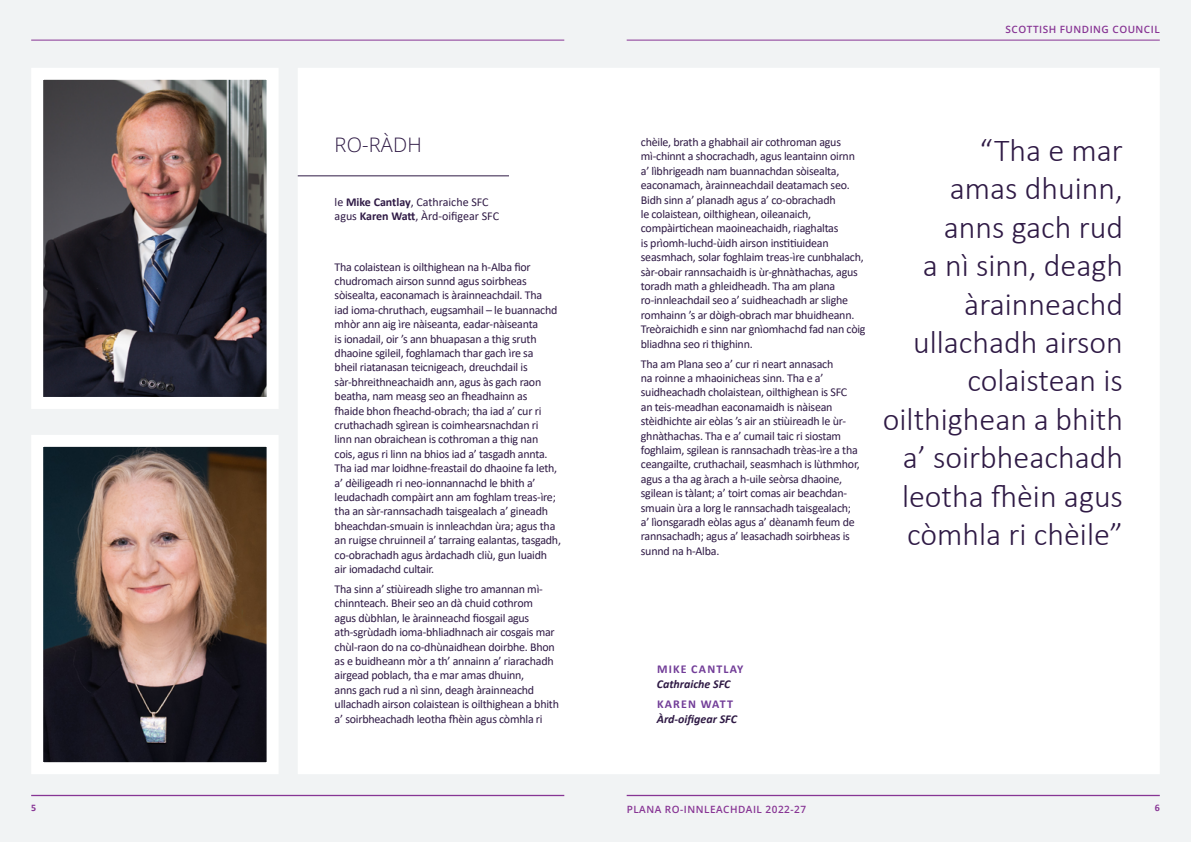
<style>
.page{position:relative;width:1191px;height:842px;background:#f1f3f4}
.page>*{position:absolute;margin:0;border:0;box-sizing:border-box;transform-origin:0 0}
.BoxParagraph{font:300 32px/38.4px "Calibri";color:#2f1a45;text-align:right}
.Header1{font:300 20px "Open Sans";letter-spacing:.01em;color:#2f1a45}
.BoxParagraph-2{font:12px/14.4px "Calibri";letter-spacing:-.02em;color:#2f1a45}
.BoxParagraph-3{font:12px/14px "Calibri";color:#2f1a45}
.BoxParagraphAuthor{font:italic 700 12px/14.4px "Calibri";color:#2f1a45}
.t1{font:600 10px "Open Sans";letter-spacing:.05em;color:#873494}
.PageNumber{font:700 10px "Calibri";color:#873494}
.s1{font-weight:700}
.s2{font-style:normal;color:#723d98}
</style>
<div class="page">
<img style="left:31px;top:68px;width:247px;height:341px">
<svg style="left:31px;top:435px;width:247px;height:339px"></svg>
<div style="left:297px;top:68px;width:863px;height:706px;background:#fff"></div>
<hr style="left:298px;top:175px;width:211px;height:1px;background:#2f1a45">
<hr style="left:626px;top:40px;width:533px;height:1px;background:#873494">
<hr style="left:626px;top:795px;width:533px;height:1px;background:#873494">
<hr style="left:31px;top:40px;width:533px;height:1px;background:#873494">
<hr style="left:31px;top:795px;width:533px;height:1px;background:#873494">
<h1 class="Header1" style="left:334px;top:131px;width:89px">RO-RÀDH</h1>
<p class="BoxParagraph-3" style="left:334px;top:195px;width:166px">le <span class="s1">Mike Cantlay</span>, Cathraiche SFC agus <span class="s1">Karen Watt</span>, Àrd-oifigear SFC</p>
<p class="BoxParagraph-2" style="left:334px;top:259px;width:228px">Tha colaistean is oilthighean na h-Alba fìor chudromach airson sunnd agus soirbheas sòisealta, eaconamach is àrainneachdail. Tha<br>iad ioma-chruthach, eugsamhail – le buannachd mhòr ann aig ìre nàiseanta, eadar-nàiseanta<br>is ionadail, oir ’s ann bhuapasan a thig sruth dhaoine sgileil, foghlamach thar gach ìre sa<br>bheil riatanasan teicnigeach, dreuchdail is sàr-bhreithneachaidh ann, agus às gach raon beatha, nam measg seo an fheadhainn as<br>fhaide bhon fheachd-obrach; tha iad a’ cur ri cruthachadh sgìrean is coimhearsnachdan ri<br>linn nan obraichean is cothroman a thig nan cois, agus ri linn na bhios iad a’ tasgadh annta.<br>Tha iad mar loidhne-freastail do dhaoine fa leth, a’ dèiligeadh ri neo-ionnannachd le bhith a’ leudachadh compàirt ann am foghlam treas-ìre; tha an sàr-rannsachadh taisgealach a’ gineadh bheachdan-smuain is innleachdan ùra; agus tha an ruigse chruinneil a’ tarraing ealantas, tasgadh, co-obrachadh agus àrdachadh cliù, gun luaidh air iomadachd cultair.</p>
<p class="BoxParagraph-2" style="left:334px;top:581px;width:226px">Tha sinn a’ stiùireadh slighe tro amannan mì&shy;chinnteach. Bheir seo an dà chuid cothrom<br>agus dùbhlan, le àrainneachd fiosgail agus ath-sgrùdadh ioma-bhliadhnach air cosgais mar chùl-raon do na co-dhùnaidhean doirbhe. Bhon as e buidheann mòr a th’ annainn a’ riarachadh airgead poblach, tha e mar amas dhuinn,<br>anns gach rud a nì sinn, deagh àrainneachd ullachadh airson colaistean is oilthighean a bhith a’ soirbheachadh leotha fhèin agus còmhla ri</p>
<p class="t1" style="left:1005px;top:23px;width:156px">SCOTTISH FUNDING COUNCIL</p>
<p class="BoxParagraph-2" style="left:641px;top:134px;width:226px">chèile, brath a ghabhail air cothroman agus mì-chinnt a shocrachadh, agus leantainn oirnn a’ lìbhrigeadh nam buannachdan sòisealta, eaconamach, àrainneachdail deatamach seo.<br>Bidh sinn a’ planadh agus a’ co-obrachadh<br>le colaistean, oilthighean, oileanaich, compàirtichean maoineachaidh, riaghaltas<br>is prìomh-luchd-ùidh airson institiuidean seasmhach, solar foghlaim treas-ìre cunbhalach, sàr-obair rannsachaidh is ùr-ghnàthachas, agus toradh math a ghleidheadh. Tha am plana ro-innleachdail seo a’ suidheachadh ar slighe romhainn ’s ar dòigh-obrach mar bhuidheann.<br>Treòraichidh e sinn nar gnìomhachd fad nan còig bliadhna seo ri thighinn.</p>
<p class="BoxParagraph-2" style="left:641px;top:356px;width:220px">Tha am Plana seo a’ cur ri neart annasach<br>na roinne a mhaoinicheas sinn. Tha e a’ suidheachadh cholaistean, oilthighean is SFC an teis-meadhan eaconamaidh is nàisean stèidhichte air eòlas ’s air an stiùireadh le ùr&shy;ghnàthachas. Tha e a’ cumail taic ri siostam foghlaim, sgilean is rannsachadh trèas-ìre a tha ceangailte, cruthachail, seasmhach is lùthmhor, agus a tha ag àrach a h-uile seòrsa dhaoine, sgilean is tàlant; a’ toirt comas air beachdan&shy;smuain ùra a lorg le rannsachadh taisgealach; a’ lìonsgaradh eòlas agus a’ dèanamh feum de rannsachadh; agus a’ leasachadh soirbheas is sunnd na h-Alba.</p>
<p class="BoxParagraph" style="left:883px;top:131px;width:242px">“Tha e mar<br>amas dhuinn, anns gach rud<br>a nì sinn, deagh àrainneachd ullachadh airson colaistean is oilthighean a bhith a’ soirbheachadh leotha fhèin agus còmhla ri chèile”</p>
<p class="BoxParagraphAuthor" style="left:657px;top:662px;width:88px"><span class="s2">MIKE CANTLAY<br></span>Cathraiche SFC</p>
<p class="BoxParagraphAuthor" style="left:657px;top:697px;width:82px"><span class="s2">KAREN WATT<br></span>Àrd-oifigear SFC</p>
<p class="PageNumber" style="left:31px;top:800px;width:7px">5</p>
<p class="t1" style="left:626px;top:803px;width:181px">PLANA RO-INNLEACHDAIL 2022-27</p>
<p class="PageNumber" style="left:1154px;top:800px;width:7px">6</p>
</div>
